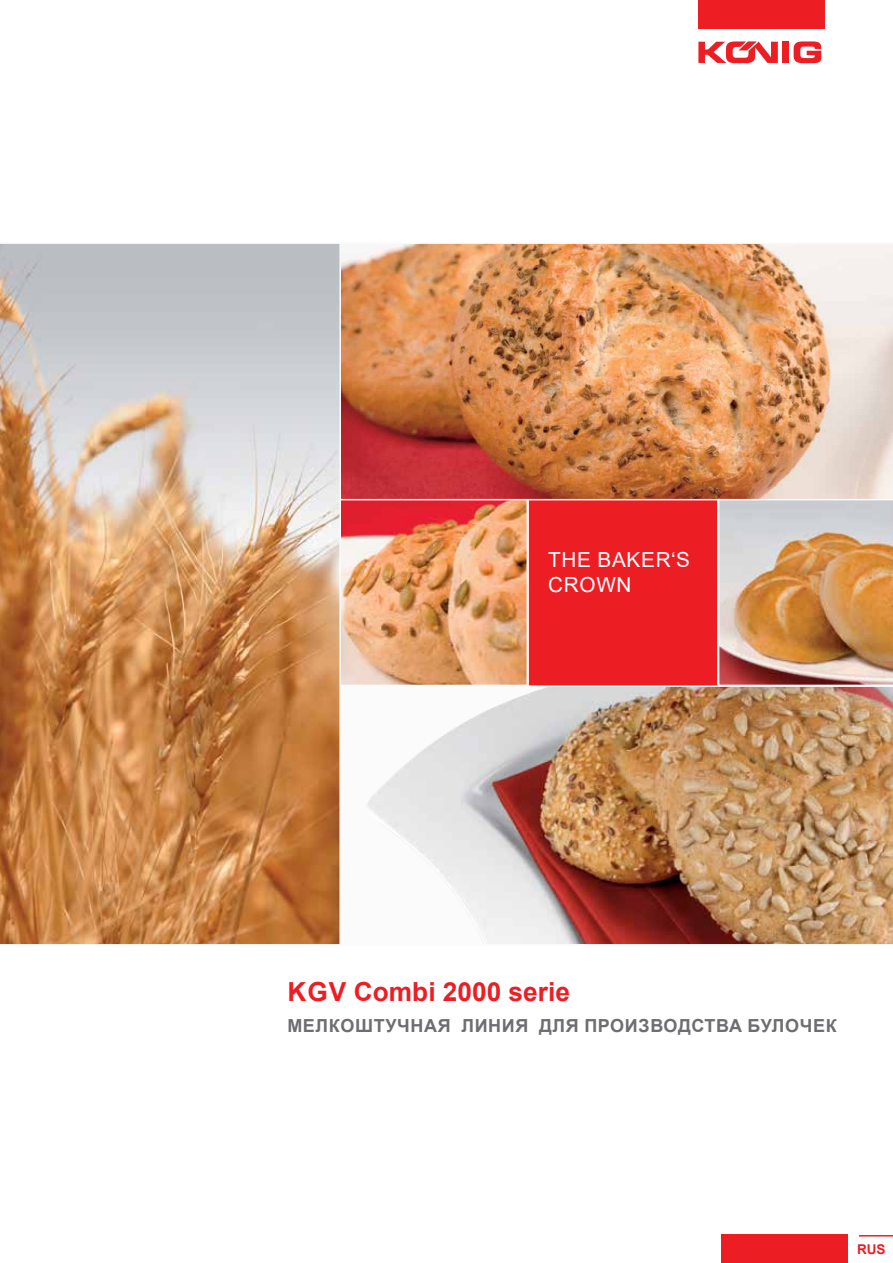
<style>
.page{position:relative;width:893px;height:1263px;background:#fff}
.page>*{position:absolute;margin:0;border:0;box-sizing:border-box;transform-origin:0 0}
.t1{font:700 26.25px "Arial";color:#ed1d24}
.t2{font:20.7px/24.9px "Arial";letter-spacing:.035em;color:#fff}
.t3{font:700 18px "Arial";letter-spacing:.035em;color:#6d6e71}
.t4{font:700 13.5px "Arial";color:#ed1d24}
</style>
<div class="page">
<div style="left:698px;top:0;width:126px;height:28px;background:#ed1d24"></div>
<div style="left:722px;top:1235px;width:126px;height:28px;background:#ed1d24"></div>
<div style="left:783px;top:42px;width:6px;height:21px;background:#ed1d24"></div>
<svg style="left:794px;top:41px;width:27px;height:22px"></svg>
<svg style="left:698px;top:41px;width:80px;height:22px"></svg>
<hr style="left:859px;top:1235px;width:34px;height:1px;background:#ed1d24">
<div style="left:527px;top:498px;width:192px;height:191px;background:#ed1d24;border:2px solid #fbfbfb"></div>
<img style="left:342px;top:500px;width:183px;height:183px">
<div style="left:339px;top:497px;width:189px;height:189px;border:2px solid #fbfbfb"></div>
<img style="left:718px;top:500px;width:175px;height:185px">
<img style="left:341px;top:243px;width:552px;height:257px">
<img style="left:341px;top:685px;width:552px;height:260px">
<svg style="left:0;top:243px;width:341px;height:702px"></svg>
<p class="t2" style="left:548px;top:547px;width:143px">THE BAKER‘S<br>CROWN</p>
<h1 class="t1" style="left:287px;top:974px;width:284px">KGV Combi 2000 serie</h1>
<p class="t3" style="left:287px;top:1012px;width:551px">МЕЛКОШТУЧНАЯ ЛИНИЯ ДЛЯ ПРОИЗВОДСТВА БУЛОЧЕК</p>
<p class="t4" style="left:857px;top:1240px;width:30px">RUS</p>
</div>
